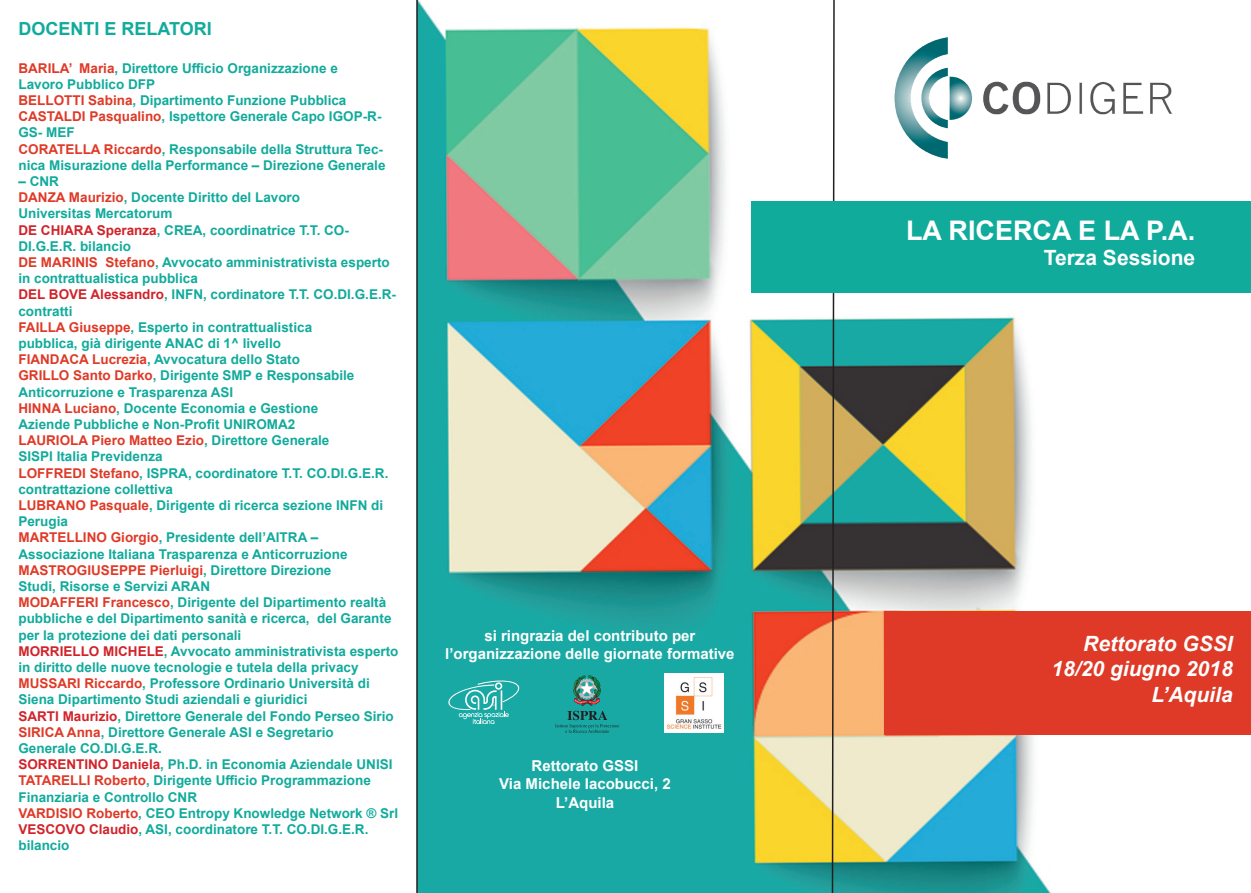
<style>
.page{position:relative;width:1251px;height:893px;background:#fff}
.page>*{position:absolute;margin:0;border:0;box-sizing:border-box;transform-origin:0 0}
.t1{font:700 27px "Arial";color:#fff}
.t2{font:italic 700 21px "Arial";color:#fff}
.t3{font:700 21px "Arial";color:#fff}
.t4{font:700 18px "Arial";color:#11ab9c}
.t5{font:700 15px "Arial";color:#fff}
.t6{font:700 13.5px/16.2px "Arial";color:#11ab9c}
.t7{font:700 13.5px "Arial";color:#df3a28}
.s1{color:#df3a28}
.s2{color:#d1232a}
.s3{color:#11ab9c}
</style>
<div class="page">
<img style="left:417px;top:0;width:638px;height:893px">
<svg style="left:830px;top:0;width:5px;height:893px"></svg>
<hr style="left:416px;top:0;width:1px;height:893px;background:#231f20">
<img style="left:867px;top:22px;width:305px;height:152px">
<div style="left:750px;top:201px;width:500px;height:91px;background:#11ab9c"></div>
<div style="left:884px;top:611px;width:366px;height:124px;background:#df3a28"></div>
<svg style="left:448px;top:678px;width:71px;height:46px;background:#3fb7b3"></svg>
<svg style="left:555px;top:675px;width:64px;height:58px;background:#289993"></svg>
<img style="left:664px;top:674px;width:59px;height:58px">
<p class="t4" style="left:18px;top:16px;width:195px">DOCENTI E RELATORI</p>
<p class="t6" style="left:18px;top:60px;width:321px"><span class="s1">BARILA’ Maria</span>, Direttore Ufficio Organizzazione e</p>
<p class="t6" style="left:18px;top:76px;width:138px">Lavoro Pubblico DFP</p>
<p class="t6" style="left:18px;top:92px;width:329px"><span class="s1">BELLOTTI Sabina</span>, Dipartimento Funzione Pubblica</p>
<p class="t6" style="left:18px;top:109px;width:364px"><span class="s1">CASTALDI Pasqualino</span>, Ispettore Generale Capo IGOP-R-<br>GS- MEF</p>
<p class="t6" style="left:18px;top:141px;width:368px"><span class="s1">CORATELLA Riccardo</span>, Responsabile della Struttura Tec&shy;nica Misurazione della Performance – Direzione Generale</p>
<p class="t6" style="left:18px;top:173px;width:42px">– CNR</p>
<p class="t6" style="left:18px;top:190px;width:283px"><span class="s1">DANZA Maurizio</span>, Docente Diritto del Lavoro</p>
<p class="t6" style="left:18px;top:206px;width:155px">Universitas Mercatorum</p>
<p class="t6" style="left:18px;top:222px;width:332px"><span class="s2">DE CHIARA Speranza</span>, CREA, coordinatrice T.T. CO-<br>DI.G.E.R. bilancio</p>
<p class="t6" style="left:18px;top:254px;width:373px"><span class="s1">DE MARINIS Stefano</span>, Avvocato amministrativista esperto in contrattualistica pubblica</p>
<p class="t6" style="left:18px;top:287px;width:379px"><span class="s2">DEL BOVE Alessandro</span>, INFN, cordinatore T.T. CO.DI.G.E.R&shy;contratti</p>
<p class="t6" style="left:18px;top:319px;width:295px"><span class="s1">FAILLA Giuseppe</span>, Esperto in contrattualistica</p>
<p class="t6" style="left:18px;top:335px;width:264px">pubblica, già dirigente ANAC di 1^ livello</p>
<p class="t6" style="left:18px;top:352px;width:283px"><span class="s1">FIANDACA Lucrezia</span>, Avvocatura dello Stato</p>
<p class="t6" style="left:18px;top:368px;width:337px"><span class="s1">GRILLO Santo Darko</span>, Dirigente SMP e Responsabile</p>
<p class="t6" style="left:18px;top:384px;width:216px">Anticorruzione e Trasparenza ASI</p>
<p class="t6" style="left:18px;top:400px;width:301px"><span class="s1">HINNA Luciano</span>, Docente Economia e Gestione</p>
<p class="t6" style="left:18px;top:416px;width:278px">Aziende Pubbliche e Non-Profit UNIROMA2</p>
<p class="t7" style="left:18px;top:431px;width:312px">LAURIOLA Piero Matteo Ezio<span class="s3">, Direttore Generale</span></p>
<p class="t6" style="left:18px;top:449px;width:146px">SISPI Italia Previdenza</p>
<p class="t6" style="left:18px;top:465px;width:371px"><span class="s1">LOFFREDI Stefano</span>, ISPRA, coordinatore T.T. CO.DI.G.E.R. contrattazione collettiva</p>
<p class="t6" style="left:18px;top:497px;width:366px"><span class="s1">LUBRANO Pasquale</span>, Dirigente di ricerca sezione INFN di<br>Perugia</p>
<p class="t6" style="left:18px;top:530px;width:301px"><span class="s1">MARTELLINO Giorgio</span>, Presidente dell’AITRA –</p>
<p class="t6" style="left:18px;top:546px;width:330px">Associazione Italiana Trasparenza e Anticorruzione</p>
<p class="t7" style="left:18px;top:561px;width:314px">MASTROGIUSEPPE Pierluigi<span class="s3">, Direttore Direzione</span></p>
<p class="t6" style="left:18px;top:578px;width:193px">Studi, Risorse e Servizi ARAN</p>
<p class="t6" style="left:18px;top:595px;width:374px"><span class="s1">MODAFFERI Francesco</span>, Dirigente del Dipartimento realtà pubbliche e del Dipartimento sanità e ricerca, del Garante per la protezione dei dati personali</p>
<p class="t6" style="left:18px;top:643px;width:381px"><span class="s2">MORRIELLO MICHELE</span>, Avvocato amministrativista esperto in diritto delle nuove tecnologie e tutela della privacy</p>
<p class="t6" style="left:18px;top:676px;width:353px"><span class="s1">MUSSARI Riccardo</span>, Professore Ordinario Università di<br>Siena Dipartimento Studi aziendali e giuridici</p>
<p class="t6" style="left:18px;top:708px;width:377px"><span class="s2">SARTI Maurizio</span>, Direttore Generale del Fondo Perseo Sirio</p>
<p class="t6" style="left:18px;top:724px;width:317px"><span class="s1">SIRICA Anna</span>, Direttore Generale ASI e Segretario</p>
<p class="t6" style="left:18px;top:740px;width:145px">Generale CO.DI.G.E.R.</p>
<p class="t6" style="left:18px;top:757px;width:375px"><span class="s2">SORRENTINO Daniela</span>, Ph.D. in Economia Aziendale UNISI</p>
<p class="t6" style="left:18px;top:773px;width:354px"><span class="s1">TATARELLI Roberto</span>, Dirigente Ufficio Programmazione<br>Finanziaria e Controllo CNR</p>
<p class="t6" style="left:18px;top:805px;width:381px"><span class="s1">VARDISIO Roberto</span>, CEO Entropy Knowledge Network ® Srl</p>
<p class="t6" style="left:18px;top:821px;width:351px"><span class="s2">VESCOVO Claudio</span>, ASI, coordinatore T.T. CO.DI.G.E.R. bilancio</p>
<p class="t5" style="left:484px;top:626px;width:212px">si ringrazia del contributo per</p>
<p class="t5" style="left:445px;top:644px;width:291px">l’organizzazione delle giornate formative</p>
<p class="t5" style="left:531px;top:755px;width:108px">Rettorato GSSI</p>
<p class="t5" style="left:499px;top:773px;width:173px">Via Michele Iacobucci, 2</p>
<p class="t5" style="left:555px;top:792px;width:60px">L’Aquila</p>
<p class="t1" style="left:905px;top:211px;width:291px">LA RICERCA E LA P.A.</p>
<p class="t3" style="left:1043px;top:243px;width:153px">Terza Sessione</p>
<p class="t2" style="left:1082px;top:630px;width:151px">Rettorato GSSI</p>
<p class="t2" style="left:1051px;top:655px;width:182px">18/20 giugno 2018</p>
<p class="t2" style="left:1151px;top:680px;width:83px">L’Aquila</p>
</div>
